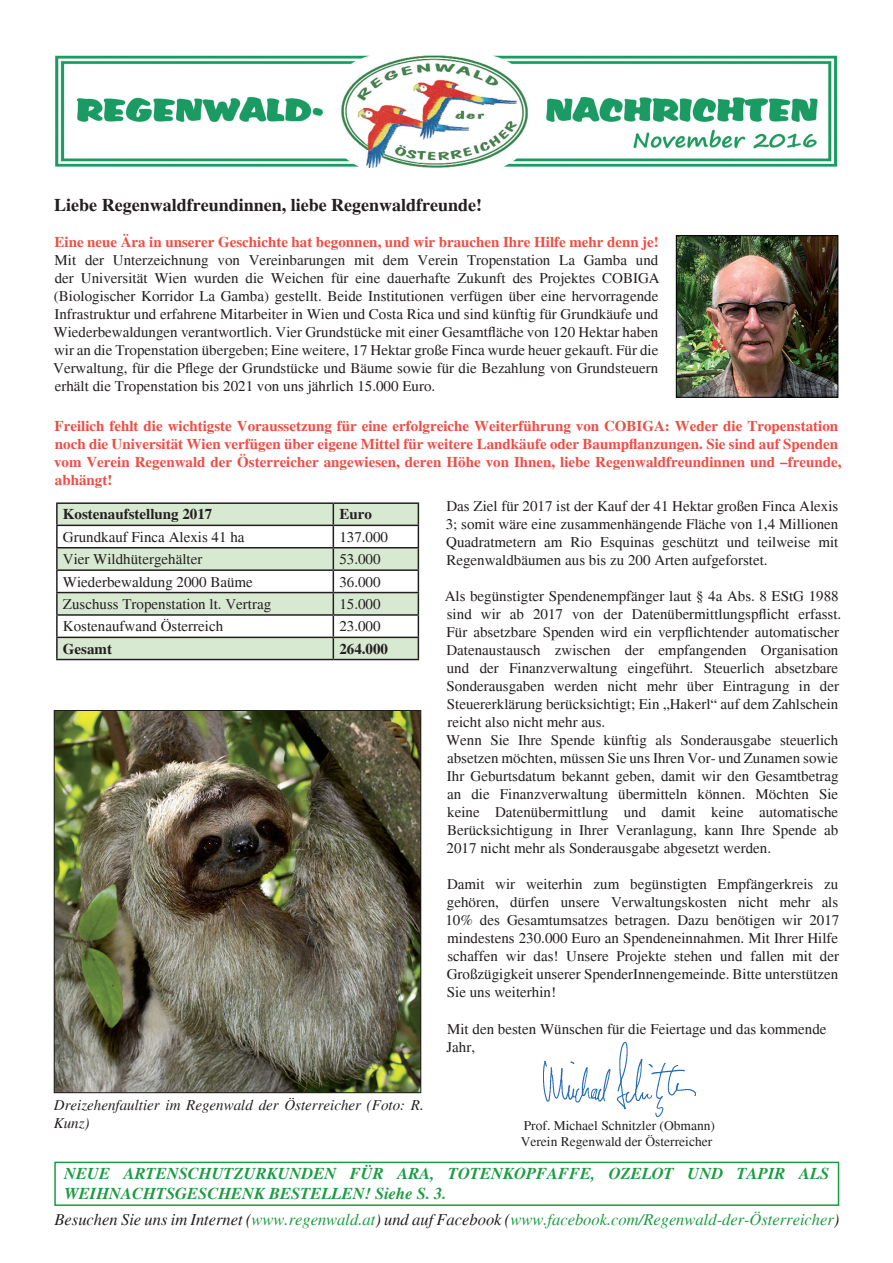
<style>
.page{position:relative;width:893px;height:1263px;background:#fff}
.page>*{position:absolute;margin:0;border:0;box-sizing:border-box;transform-origin:0 0}
.t1{font:700 18px "Times";color:#231f20}
.t2{font:italic 16.5px "Times";color:#1b9c42}
.t3{font:italic 700 16.5px/19.8px "Times";color:#1b9c42}
.t4{font:15px/18px "Times";color:#231f20;text-align:justify}
.t5{font:700 15px/18px "Times";color:#ef4d44}
.t6{font:italic 15px/18px "Times";color:#231f20}
.t7{font:700 15px "Times";color:#231f20}
.t8{font:13.5px/16.2px "Times";color:#231f20}
.s1{color:#231f20}
</style>
<div class="page">
<img style="left:55px;top:55px;width:783px;height:113px">
<img style="left:678px;top:237px;width:158px;height:158px">
<div style="left:676px;top:235px;width:162px;height:162px;border:1px solid #000"></div>
<img style="left:543px;top:1042px;width:152px;height:74px">
<img style="left:56px;top:712px;width:363px;height:379px">
<div style="left:54px;top:710px;width:367px;height:383px;border:1px solid #1f1e1a"></div>
<div style="left:54px;top:1161px;width:785px;height:45px;border:2px solid #1b9c42"></div>
<svg style="left:58px;top:504px;width:360px;height:155px;fill:#d8e9d2"></svg>
<hr style="left:56px;top:502px;width:277px;height:2px;background:#231f20">
<hr style="left:56px;top:504px;width:2px;height:21px;background:#231f20">
<hr style="left:333px;top:502px;width:86px;height:2px;background:#231f20">
<hr style="left:56px;top:525px;width:277px;height:1px;background:#231f20">
<hr style="left:56px;top:526px;width:2px;height:21px;background:#231f20">
<hr style="left:333px;top:525px;width:86px;height:1px;background:#231f20">
<hr style="left:56px;top:547px;width:277px;height:1px;background:#231f20">
<hr style="left:56px;top:548px;width:2px;height:21px;background:#231f20">
<hr style="left:333px;top:547px;width:86px;height:1px;background:#231f20">
<hr style="left:56px;top:569px;width:277px;height:2px;background:#231f20">
<hr style="left:56px;top:571px;width:2px;height:21px;background:#231f20">
<hr style="left:333px;top:569px;width:86px;height:2px;background:#231f20">
<hr style="left:56px;top:592px;width:277px;height:1px;background:#231f20">
<hr style="left:56px;top:593px;width:2px;height:21px;background:#231f20">
<hr style="left:333px;top:592px;width:86px;height:1px;background:#231f20">
<hr style="left:56px;top:614px;width:277px;height:2px;background:#231f20">
<hr style="left:56px;top:616px;width:2px;height:21px;background:#231f20">
<hr style="left:333px;top:614px;width:86px;height:2px;background:#231f20">
<hr style="left:56px;top:637px;width:277px;height:1px;background:#231f20">
<hr style="left:56px;top:638px;width:2px;height:21px;background:#231f20">
<hr style="left:333px;top:637px;width:86px;height:1px;background:#231f20">
<svg style="left:333px;top:504px;width:1px;height:155px"></svg>
<svg style="left:418px;top:504px;width:1px;height:155px"></svg>
<hr style="left:56px;top:659px;width:277px;height:1px;background:#231f20">
<hr style="left:333px;top:659px;width:86px;height:1px;background:#231f20">
<p class="t1" style="left:54px;top:194px;width:430px">Liebe Regenwaldfreundinnen, liebe Regenwaldfreunde!</p>
<p class="t5" style="left:55px;top:233px;width:606px">Eine neue Ära in unserer Geschichte hat begonnen, und wir brauchen Ihre Hilfe mehr denn je!</p>
<p class="t4" style="left:53px;top:251px;width:608px">Mit der Unterzeichnung von Vereinbarungen mit dem Verein Tropenstation La Gamba und der Universität Wien wurden die Weichen für eine dauerhafte Zukunft des Projektes COBIGA (Biologischer Korridor La Gamba) gestellt. Beide Institutionen verfügen über eine hervorragende Infrastruktur und erfahrene Mitarbeiter in Wien und Costa Rica und sind künftig für Grundkäufe und Wiederbewaldungen verantwortlich. Vier Grundstücke mit einer Gesamtfläche von 120 Hektar haben wir an die Tropenstation übergeben; Eine weitere, 17 Hektar große Finca wurde heuer gekauft. Für die Verwaltung, für die Pflege der Grundstücke und Bäume sowie für die Bezahlung von Grundsteuern erhält die Tropenstation bis 2021 von uns jährlich 15.000 Euro.</p>
<p class="t5" style="left:54px;top:417px;width:789px">Freilich fehlt die wichtigste Voraussetzung für eine erfolgreiche Weiterführung von COBIGA: Weder die Tropenstation noch die Universität Wien verfügen über eigene Mittel für weitere Landkäufe oder Baumpflanzungen. Sie sind auf Spenden vom Verein Regenwald der Österreicher angewiesen, deren Höhe von Ihnen, liebe Regenwaldfreundinnen und –freunde, abhängt!</p>
<p class="t4" style="left:446px;top:498px;width:394px">Das Ziel für 2017 ist der Kauf der 41 Hektar großen Finca Alexis 3; somit wäre eine zusammenhängende Fläche von 1,4 Millionen Quadratmetern am Rio Esquinas geschützt und teilweise mit Regenwaldbäumen aus bis zu 200 Arten aufgeforstet.</p>
<p class="t4" style="left:445px;top:588px;width:398px;text-align:left">Als begünstigter Spendenempfänger laut § 4a Abs. 8 EStG 1988 sind wir ab 2017 von der Datenübermittlungspflicht erfasst.<br>Für absetzbare Spenden wird ein verpflichtender automatischer Datenaustausch zwischen der empfangenden Organisation und der Finanzverwaltung eingeführt. Steuerlich absetzbare Sonderausgaben werden nicht mehr über Eintragung in der Steuererklärung berücksichtigt; Ein „Hakerl“ auf dem Zahlschein reicht also nicht mehr aus.<br>Wenn Sie Ihre Spende künftig als Sonderausgabe steuerlich absetzen möchten, müssen Sie uns Ihren Vor- und Zunamen sowie Ihr Geburtsdatum bekannt geben, damit wir den Gesamtbetrag an die Finanzverwaltung übermitteln können. Möchten Sie keine Datenübermittlung und damit keine automatische Berücksichtigung in Ihrer Veranlagung, kann Ihre Spende ab 2017 nicht mehr als Sonderausgabe abgesetzt werden.</p>
<p class="t4" style="left:445px;top:876px;width:395px">Damit wir weiterhin zum begünstigten Empfängerkreis zu gehören, dürfen unsere Verwaltungskosten nicht mehr als 10% des Gesamtumsatzes betragen. Dazu benötigen wir 2017 mindestens 230.000 Euro an Spendeneinnahmen. Mit Ihrer Hilfe schaffen wir das! Unsere Projekte stehen und fallen mit der Großzügigkeit unserer SpenderInnengemeinde. Bitte unterstützen Sie uns weiterhin!</p>
<p class="t7" style="left:63px;top:505px;width:151px">Kostenaufstellung 2017</p>
<p class="t7" style="left:339px;top:505px;width:34px">Euro</p>
<p class="t4" style="left:63px;top:528px;width:183px">Grundkauf Finca Alexis 41 ha</p>
<p class="t4" style="left:339px;top:528px;width:50px">137.000</p>
<p class="t4" style="left:63px;top:550px;width:141px">Vier Wildhütergehälter</p>
<p class="t4" style="left:339px;top:550px;width:43px">53.000</p>
<p class="t4" style="left:63px;top:573px;width:191px">Wiederbewaldung 2000 Baüme</p>
<p class="t4" style="left:339px;top:573px;width:43px">36.000</p>
<p class="t4" style="left:63px;top:595px;width:210px">Zuschuss Tropenstation lt. Vertrag</p>
<p class="t4" style="left:339px;top:595px;width:43px">15.000</p>
<p class="t4" style="left:63px;top:617px;width:162px">Kostenaufwand Österreich</p>
<p class="t4" style="left:339px;top:617px;width:43px">23.000</p>
<p class="t7" style="left:63px;top:640px;width:51px">Gesamt</p>
<p class="t7" style="left:339px;top:640px;width:50px">264.000</p>
<p class="t4" style="left:446px;top:1020px;width:382px">Mit den besten Wünschen für die Feiertage und das kommende<br>Jahr,</p>
<p class="t6" style="left:54px;top:1096px;width:372px">Dreizehenfaultier im Regenwald der Österreicher (Foto: R.<br>Kunz)</p>
<p class="t8" style="left:521px;top:1117px;width:196px">Prof. Michael Schnitzler (Obmann)<br>Verein Regenwald der Österreicher</p>
<p class="t3" style="left:64px;top:1164px;width:766px">NEUE ARTENSCHUTZURKUNDEN FÜR ARA, TOTENKOPFAFFE, OZELOT UND TAPIR ALS<br>WEIHNACHTSGESCHENK BESTELLEN! Siehe S. 3.</p>
<p class="t2" style="left:55px;top:1210px;width:786px"><span class="s1">Besuchen Sie uns im Internet (</span>www.regenwald.at<span class="s1">) und auf Facebook (</span>www.facebook.com/Regenwald-der-Österreicher<span class="s1">)</span></p>
</div>
